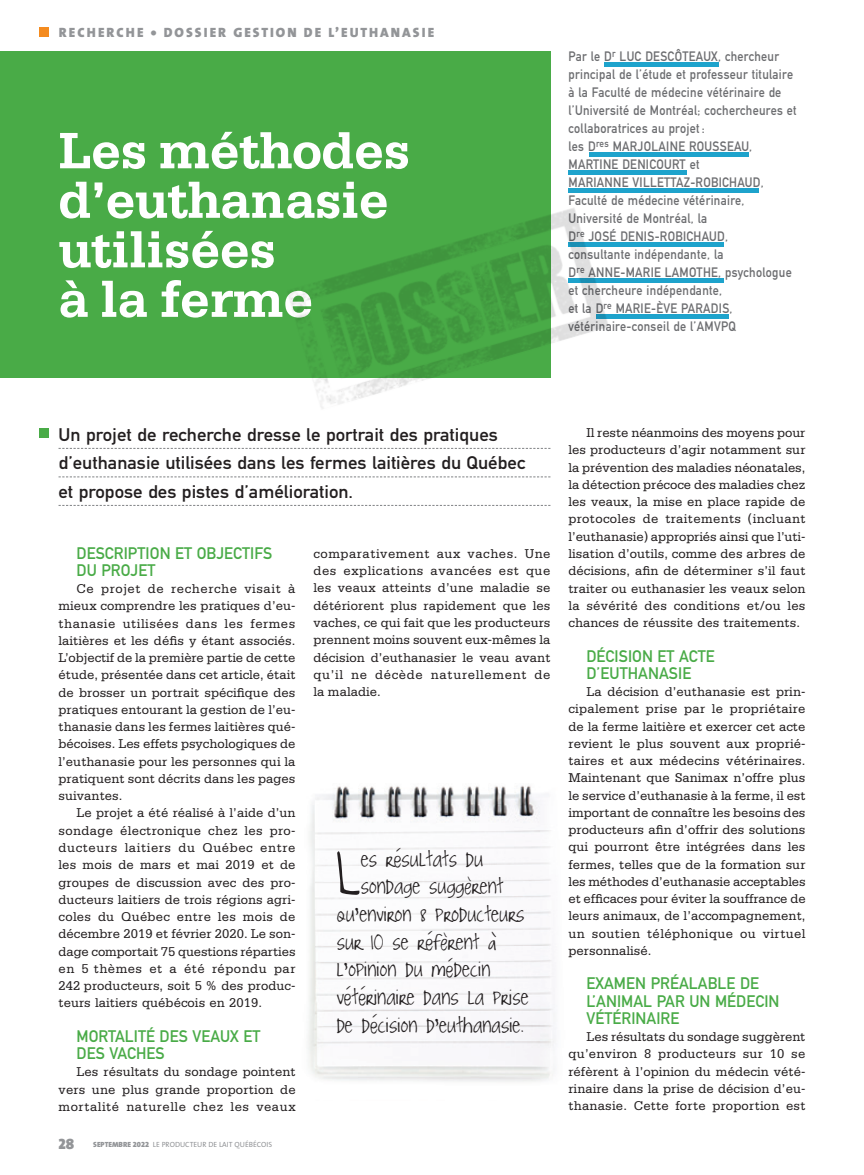
<style>
.page{position:relative;width:864px;height:1175px;background:#fff}
.page>*{position:absolute;margin:0;border:0;box-sizing:border-box;transform-origin:0 0}
.blurb{font:72.3px "Joyful Juliana";color:#231f20}
.titre{font:700 54px/49.5px "Serifa";letter-spacing:-.01em;color:#fff}
.blurb-2{font:24px "Joyful Juliana";letter-spacing:.005em;color:#231f20}
.Intro{font:18px "DIN Mittelschrift";color:#231f20;scale:1.05 1}
.ST{font:16.5px/17.2px "DIN Mittelschrift";letter-spacing:.005em;color:#49ab47}
.t1{font:15px "The Mix Black Caps";color:#939598}
.Texte_courant{font:13.5px/17.2px "Serifa";letter-spacing:.005em;color:#231f20;text-align:justify}
.auteur{font:13.5px/18px "DIN Mittelschrift";letter-spacing:.025em;color:#6c6d70;scale:.9 1}
.t2{font:900 13.5px "The Sans";letter-spacing:.15em;color:#939598}
.t3{font:7.5px "The Sans";color:#939598}
.s1{font-weight:900}
.s2{font-family:"The Sans Black Expert"}
</style>
<div class="page">
<div style="left:39px;top:28px;width:9px;height:9px;background:#f48b1f"></div>
<img style="left:307px;top:785px;width:248px;height:297px">
<div style="left:0;top:51px;width:550px;height:327px;background:#49ab47"></div>
<hr style="left:604px;top:62px;width:114px;height:4px;background:#1ea3cc">
<div style="left:589px;top:152px;width:159px;height:5px;background:#1ea3cc"></div>
<div style="left:568px;top:170px;width:119px;height:5px;background:#1ea3cc"></div>
<hr style="left:568px;top:188px;width:191px;height:4px;background:#1ea3cc">
<div style="left:568px;top:242px;width:156px;height:5px;background:#1ea3cc"></div>
<div style="left:568px;top:278px;width:156px;height:5px;background:#1ea3cc"></div>
<div style="left:596px;top:314px;width:132px;height:5px;background:#1ea3cc"></div>
<svg style="left:59px;top:448px;width:491px;height:1px"></svg>
<svg style="left:59px;top:476px;width:491px;height:1px"></svg>
<svg style="left:59px;top:505px;width:491px;height:1px"></svg>
<div style="left:39px;top:428px;width:9px;height:9px;background:#49ab47"></div>
<img style="left:288px;top:188px;width:340px;height:221px">
<p class="t2" style="left:59px;top:21px;width:377px">RECHERCHE • DOSSIER GESTION DE L’EUTHANASIE</p>
<p class="titre" style="left:59px;top:125px;width:353px">Les méthodes d’euthanasie utilisées<br>à la ferme</p>
<p class="auteur" style="left:568px;top:47px;width:255px">Par le D<sup>r</sup> LUC DESCÔTEAUX, chercheur principal de l’étude et professeur titulaire à la Faculté de médecine vétérinaire de l’Université de Montréal; cochercheures et collaboratrices au projet :<br>les D<sup>res</sup> MARJOLAINE ROUSSEAU,<br>MARTINE DENICOURT et<br>MARIANNE VILLETTAZ-ROBICHAUD,<br>Faculté de médecine vétérinaire,<br>Université de Montréal, la<br>D<sup>re</sup> JOSÉ DENIS-ROBICHAUD,<br>consultante indépendante, la<br>D<sup>re</sup> ANNE-MARIE LAMOTHE, psychologue et chercheure indépendante,<br>et la D<sup>re</sup> MARIE-ÈVE PARADIS, vétérinaire-conseil de l’AMVPQ</p>
<p class="Intro" style="left:59px;top:423px;width:420px">Un projet de recherche dresse le portrait des pratiques</p>
<p class="Intro" style="left:59px;top:452px;width:446px">d’euthanasie utilisées dans les fermes laitières du Québec</p>
<p class="Intro" style="left:59px;top:480px;width:282px">et propose des pistes d’amélioration.</p>
<p class="ST" style="left:77px;top:544px;width:197px">DESCRIPTION ET OBJECTIFS<br>DU PROJET</p>
<p class="Texte_courant" style="left:59px;top:580px;width:238px;text-indent:18px">Ce projet de recherche visait à mieux comprendre les pratiques d’eu&shy;thanasie utilisées dans les fermes laitières et les défis y étant associés.<br>L’objectif de la première partie de cette étude, présentée dans cet article, était de brosser un portrait spécifique des pratiques entourant la gestion de l’eu&shy;thanasie dans les fermes laitières qué&shy;bécoises. Les effets psychologiques de l’euthanasie pour les personnes qui la pratiquent sont décrits dans les pages suivantes.</p>
<p class="Texte_courant" style="left:59px;top:804px;width:239px;text-indent:18px">Le projet a été réalisé à l’aide d’un sondage électronique chez les pro&shy;ducteurs laitiers du Québec entre les mois de mars et mai 2019 et de groupes de discussion avec des pro&shy;ducteurs laitiers de trois régions agri&shy;coles du Québec entre les mois de décembre 2019 et février 2020. Le son&shy;dage comportait 75 questions réparties en 5 thèmes et a été répondu par 242 producteurs, soit 5 % des produc&shy;teurs laitiers québécois en 2019.</p>
<p class="ST" style="left:77px;top:1027px;width:185px">MORTALITÉ DES VEAUX ET<br>DES VACHES</p>
<p class="Texte_courant" style="left:59px;top:1063px;width:239px;text-indent:18px">Les résultats du sondage pointent vers une plus grande proportion de mortalité naturelle chez les veaux</p>
<p class="t1" style="left:59px;top:1131px;width:17px">28</p>
<p class="t3" style="left:93px;top:1138px;width:180px"><span class="s1">SEPTEMBRE</span> <span class="s2">2022</span> LE PRODUCTEUR DE LAIT QUÉBÉCOIS</p>
<p class="Texte_courant" style="left:314px;top:545px;width:239px">comparativement aux vaches. Une des explications avancées est que les veaux atteints d’une maladie se détériorent plus rapidement que les vaches, ce qui fait que les producteurs prennent moins souvent eux-mêmes la décision d’euthanasier le veau avant qu’il ne décède naturellement de la maladie.</p>
<p class="blurb" style="left:337px;top:838px;width:25px">L</p>
<p class="blurb-2" style="left:361px;top:847px;width:124px">es résultats du</p>
<p class="blurb-2" style="left:361px;top:875px;width:144px">sondage suggèrent</p>
<p class="blurb-2" style="left:337px;top:903px;width:189px">qu’environ 8 producteurs</p>
<p class="blurb-2" style="left:337px;top:930px;width:161px">sur 10 se réfèrent à</p>
<p class="blurb-2" style="left:337px;top:958px;width:155px">l’opinion du médecin</p>
<p class="blurb-2" style="left:337px;top:985px;width:193px">vétérinaire dans la prise</p>
<p class="blurb-2" style="left:337px;top:1013px;width:189px">de décision d’euthanasie.</p>
<p class="Texte_courant" style="left:568px;top:424px;width:239px;text-indent:18px">Il reste néanmoins des moyens pour les producteurs d’agir notamment sur la prévention des maladies néonatales, la détection précoce des maladies chez les veaux, la mise en place rapide de protocoles de traitements (incluant l’euthanasie) appropriés ainsi que l’uti&shy;lisation d’outils, comme des arbres de décisions, afin de déterminer s’il faut traiter ou euthanasier les veaux selon la sévérité des conditions et/ou les chances de réussite des traitements.</p>
<p class="ST" style="left:586px;top:647px;width:130px">DÉCISION ET ACTE<br>D’EUTHANASIE</p>
<p class="Texte_courant" style="left:568px;top:683px;width:239px;text-indent:18px">La décision d’euthanasie est prin&shy;cipalement prise par le propriétaire de la ferme laitière et exercer cet acte revient le plus souvent aux proprié&shy;taires et aux médecins vétérinaires.<br>Maintenant que Sanimax n’offre plus le service d’euthanasie à la ferme, il est important de connaître les besoins des producteurs afin d’offrir des solutions qui pourront être intégrées dans les fermes, telles que de la formation sur les méthodes d’euthanasie acceptables et efficaces pour éviter la souffrance de leurs animaux, de l’accompagnement, un soutien téléphonique ou virtuel personnalisé.</p>
<p class="ST" style="left:586px;top:975px;width:195px">EXAMEN PRÉALABLE DE<br>L’ANIMAL PAR UN MÉDECIN<br>VÉTÉRINAIRE</p>
<p class="Texte_courant" style="left:568px;top:1028px;width:238px;text-indent:18px">Les résultats du sondage suggèrent qu’environ 8 producteurs sur 10 se réfèrent à l’opinion du médecin vété&shy;rinaire dans la prise de décision d’eu&shy;thanasie. Cette forte proportion est</p>
</div>
